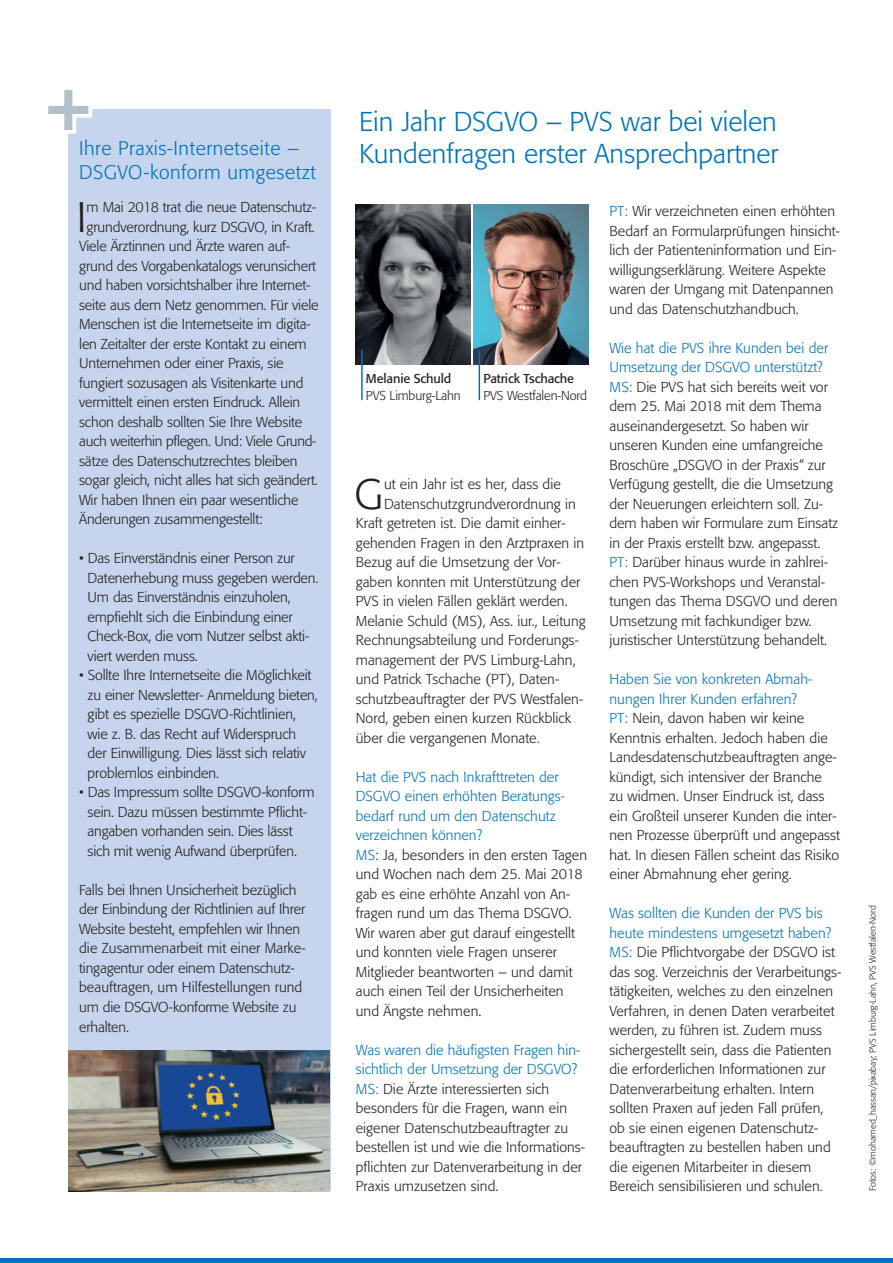
<style>
.page{position:relative;width:893px;height:1263px;background:#fff}
.page>*{position:absolute;margin:0;border:0;box-sizing:border-box;transform-origin:0 0}
.t1{font:300 42.3px "Formata";color:#231f20}
.t2{font:300 27px/31.5px "Formata";color:#0072bc}
.t3{font:300 19.5px/24px "Formata BQ";letter-spacing:.025em;color:#0072bc}
.t4{font:300 14.25px/19.5px "Formata";letter-spacing:.005em;color:#231f20}
.t5{font:300 14.25px "Formata";letter-spacing:-.02em;color:#231f20}
.t6{font:300 12.75px "Formata";letter-spacing:-.01em;color:#231f20}
.t7{font:12.75px "Formata";letter-spacing:-.01em;color:#231f20}
.t8{font:300 9px "Formata";color:#231f20}
.s1{color:#0072bc}
</style>
<div class="page">
<hr style="left:0;top:1259px;width:893px;height:4px;background:#0072bc">
<div style="left:68px;top:110px;width:262px;height:1081px;background:#c6d5ed"></div>
<img style="left:68px;top:1050px;width:262px;height:141px">
<svg style="left:48px;top:89px;width:44px;height:45px"></svg>
<img style="left:356px;top:205px;width:115px;height:160px">
<img style="left:473px;top:205px;width:115px;height:160px">
<hr style="left:361px;top:350px;width:2px;height:50px;background:#0072bc">
<hr style="left:479px;top:350px;width:1px;height:50px;background:#0072bc">
<h3 class="t3" style="left:79px;top:138px;width:238px">Ihre Praxis-Internetseite –<br>DSGVO-konform umgesetzt</h3>
<p class="t4" style="left:87px;top:199px;width:231px">m Mai 2018 trat die neue Datenschutz-</p>
<p class="t4" style="left:87px;top:218px;width:230px">grundverordnung, kurz DSGVO, in Kraft.</p>
<p class="t4" style="left:79px;top:238px;width:212px">Viele Ärztinnen und Ärzte waren auf-</p>
<p class="t4" style="left:79px;top:257px;width:238px">grund des Vorgabenkatalogs verunsichert</p>
<p class="t4" style="left:79px;top:277px;width:233px">und haben vorsichtshalber ihre Internet-</p>
<p class="t4" style="left:79px;top:296px;width:241px">seite aus dem Netz genommen. Für viele</p>
<p class="t4" style="left:79px;top:316px;width:233px">Menschen ist die Internetseite im digita-</p>
<p class="t4" style="left:79px;top:335px;width:229px">len Zeitalter der erste Kontakt zu einem</p>
<p class="t4" style="left:79px;top:355px;width:206px">Unternehmen oder einer Praxis, sie</p>
<p class="t4" style="left:79px;top:374px;width:226px">fungiert sozusagen als Visitenkarte und</p>
<p class="t4" style="left:79px;top:394px;width:223px">vermittelt einen ersten Eindruck. Allein</p>
<p class="t4" style="left:79px;top:413px;width:225px">schon deshalb sollten Sie Ihre Website</p>
<p class="t5" style="left:79px;top:435px;width:239px">auch weiterhin pflegen. Und: Viele Grund-</p>
<p class="t4" style="left:79px;top:452px;width:220px">sätze des Datenschutzrechtes bleiben</p>
<p class="t4" style="left:79px;top:472px;width:240px">sogar gleich, nicht alles hat sich geändert.</p>
<p class="t4" style="left:79px;top:491px;width:221px">Wir haben Ihnen ein paar wesentliche</p>
<p class="t4" style="left:79px;top:511px;width:185px">Änderungen zusammengestellt:</p>
<p class="t4" style="left:88px;top:550px;width:232px;text-indent:-8px">• Das Einverständnis einer Person zur Datenerhebung muss gegeben werden.<br>Um das Einverständnis einzuholen, empfiehlt sich die Einbindung einer Check-Box, die vom Nutzer selbst akti&shy;viert werden muss.</p>
<p class="t4" style="left:88px;top:667px;width:232px;text-indent:-8px">• Sollte Ihre Internetseite die Möglichkeit zu einer Newsletter- Anmeldung bieten, gibt es spezielle DSGVO-Richtlinien, wie z. B. das Recht auf Widerspruch der Einwilligung. Dies lässt sich relativ problemlos einbinden.</p>
<p class="t4" style="left:88px;top:784px;width:228px;text-indent:-8px">• Das Impressum sollte DSGVO-konform sein. Dazu müssen bestimmte Pflicht - angaben vorhanden sein. Dies lässt sich mit wenig Aufwand überprüfen.</p>
<p class="t4" style="left:79px;top:881px;width:228px">Falls bei Ihnen Unsicherheit bezüglich der Einbindung der Richtlinien auf Ihrer Website besteht, empfehlen wir Ihnen die Zusammenarbeit mit einer Marke&shy;tingagentur oder einem Datenschutz - beauftragen, um Hilfestellungen rund um die DSGVO-konforme Website zu erhalten.</p>
<h1 class="t1" style="left:77px;top:198px;width:11px">I</h1>
<h2 class="t2" style="left:359px;top:108px;width:421px">Ein Jahr DSGVO – PVS war bei vielen<br>Kundenfragen erster Ansprechpartner</h2>
<p class="t7" style="left:366px;top:373px;width:87px">Melanie Schuld</p>
<p class="t6" style="left:366px;top:390px;width:96px">PVS Limburg-Lahn</p>
<p class="t7" style="left:483px;top:373px;width:92px">Patrick Tschache</p>
<p class="t6" style="left:483px;top:390px;width:105px">PVS Westfalen-Nord</p>
<p class="t4" style="left:384px;top:475px;width:178px">ut ein Jahr ist es her, dass die</p>
<p class="t4" style="left:384px;top:495px;width:193px">Datenschutzgrundverordnung in</p>
<p class="t4" style="left:356px;top:514px;width:211px">Kraft getreten ist. Die damit einher -</p>
<p class="t4" style="left:356px;top:534px;width:230px">gehenden Fragen in den Arztpraxen in</p>
<p class="t4" style="left:356px;top:553px;width:206px">Bezug auf die Umsetzung der Vor -</p>
<p class="t4" style="left:356px;top:573px;width:226px">gaben konnten mit Unterstützung der</p>
<p class="t4" style="left:356px;top:592px;width:213px">PVS in vielen Fällen geklärt werden.</p>
<p class="t4" style="left:356px;top:612px;width:231px">Melanie Schuld (MS), Ass. iur., Leitung</p>
<p class="t4" style="left:356px;top:631px;width:225px">Rechnungsabteilung und Forderungs-</p>
<p class="t4" style="left:356px;top:651px;width:221px">management der PVS Limburg-Lahn,</p>
<p class="t4" style="left:356px;top:670px;width:205px">und Patrick Tschache (PT), Daten-</p>
<p class="t4" style="left:356px;top:690px;width:229px">schutzbeauftragter der PVS Westfalen-</p>
<p class="t4" style="left:356px;top:709px;width:217px">Nord, geben einen kurzen Rückblick</p>
<p class="t4" style="left:356px;top:729px;width:185px">über die vergangenen Monate.</p>
<p class="t4" style="left:356px;top:768px;width:233px"><span class="s1">Hat die PVS nach Inkrafttreten der<br>DSGVO einen erhöhten Beratungs - bedarf rund um den Datenschutz verzeichnen können?<br>MS</span>: Ja, besonders in den ersten Tagen und Wochen nach dem 25. Mai 2018 gab es eine erhöhte Anzahl von An - fragen rund um das Thema DSGVO.<br>Wir waren aber gut darauf eingestellt und konnten viele Fragen unserer<br>Mitglieder beantworten – und damit auch einen Teil der Unsicherheiten und Ängste nehmen.</p>
<p class="t4" style="left:356px;top:1041px;width:231px"><span class="s1">Was waren die häufigsten Fragen hin&shy;sichtlich der Umsetzung der DSGVO?<br>MS:</span> Die Ärzte interessierten sich besonders für die Fragen, wann ein eigener Datenschutzbeauftragter zu bestellen ist und wie die Informations&shy;pflichten zur Datenverarbeitung in der Praxis umzusetzen sind.</p>
<h1 class="t1" style="left:355px;top:475px;width:31px">G</h1>
<p class="t4" style="left:609px;top:202px;width:232px"><span class="s1">PT:</span> Wir verzeichneten einen erhöhten Bedarf an Formularprüfungen hinsicht&shy;lich der Patienteninformation und Ein&shy;willigungserklärung. Weitere Aspekte waren der Umgang mit Datenpannen und das Datenschutzhandbuch.</p>
<p class="t4" style="left:609px;top:339px;width:230px"><span class="s1">Wie hat die PVS ihre Kunden bei der Umsetzung der DSGVO unterstützt?<br>MS:</span> Die PVS hat sich bereits weit vor dem 25. Mai 2018 mit dem Thema auseinandergesetzt. So haben wir unseren Kunden eine umfangreiche Broschüre „DSGVO in der Praxis“ zur Verfügung gestellt, die die Umsetzung der Neuerungen erleichtern soll. Zu - dem haben wir Formulare zum Einsatz in der Praxis erstellt bzw. an gepasst.<br><span class="s1">PT:</span> Darüber hinaus wurde in zahlrei&shy;chen PVS-Workshops und Veranstal&shy;tungen das Thema DSGVO und deren Umsetzung mit fachkundiger bzw. juristischer Unterstützung behandelt.</p>
<p class="t4" style="left:609px;top:670px;width:232px"><span class="s1">Haben Sie von konkreten Abmah - nungen Ihrer Kunden erfahren?<br>PT:</span> Nein, davon haben wir keine Kenntnis erhalten. Jedoch haben die Landesdatenschutzbeauftragten ange&shy;kündigt, sich intensiver der Branche<br>zu widmen. Unser Eindruck ist, dass ein Großteil unserer Kunden die inter&shy;nen Prozesse überprüft und angepasst hat. In diesen Fällen scheint das Risiko einer Abmahnung eher gering.</p>
<p class="t4" style="left:609px;top:904px;width:233px"><span class="s1">Was sollten die Kunden der PVS bis heute mindestens umgesetzt haben?<br>MS:</span> Die Pflichtvorgabe der DSGVO ist das sog. Verzeichnis der Verarbeitungs&shy;tätigkeiten, welches zu den einzelnen Verfahren, in denen Daten verarbeitet werden, zu führen ist. Zudem muss sicher gestellt sein, dass die Patienten die erforderlichen Informationen zur Datenverarbeitung erhalten. Intern sollten Praxen auf jeden Fall prüfen, ob sie einen eigenen Datenschutz - beauftragten zu bestellen haben und die eigenen Mitarbeiter in diesem Bereich sensibilisieren und schulen.</p>
<p class="t8" style="left:869px;top:1191px;width:288px;rotate:-90deg">Fotos: ©mohamed_hassan/pixabay; PVS Limburg-Lahn, PVS Westfalen-Nord</p>
</div>
